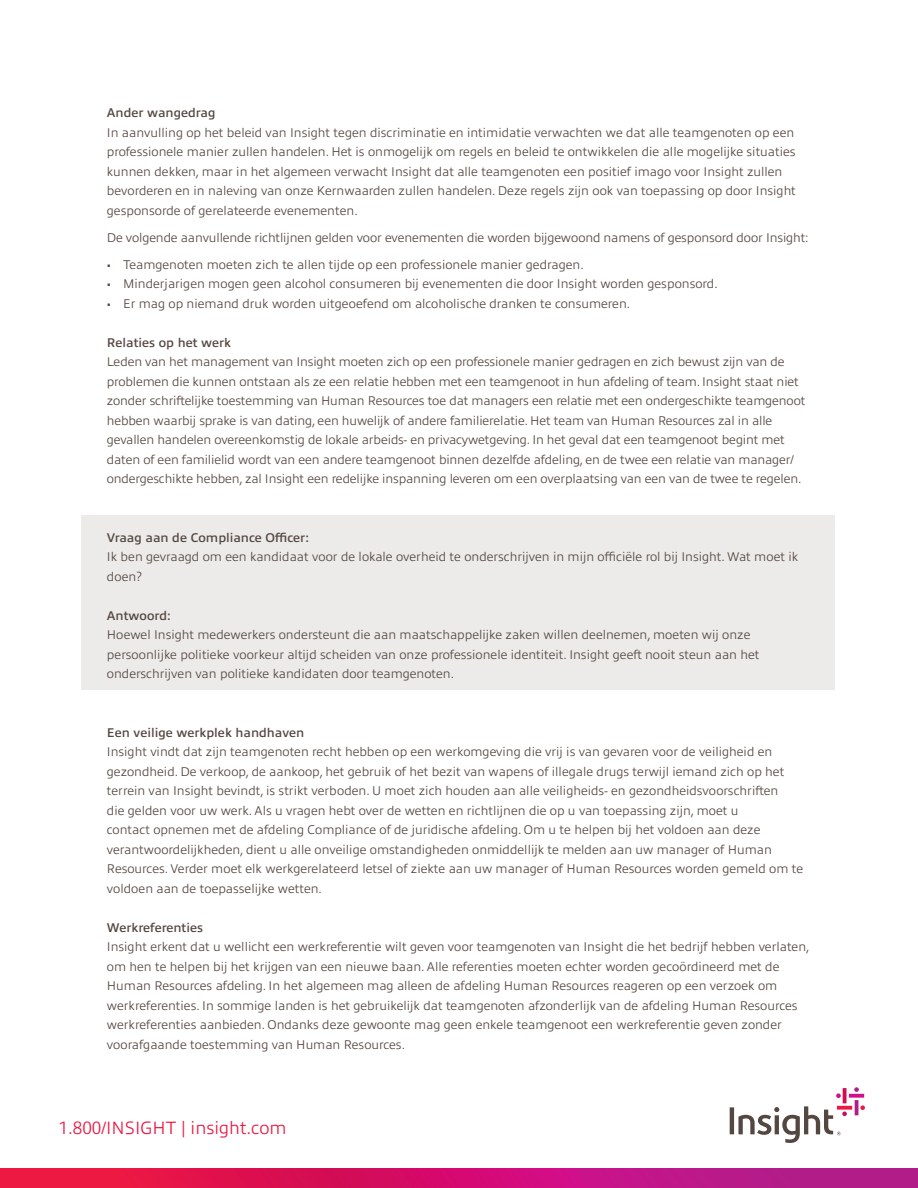
<style>
.page{position:relative;width:918px;height:1188px;background:#fff}
.page>*{position:absolute;margin:0;border:0;box-sizing:border-box;transform-origin:0 0}
.t1{font:300 18px "Allumi Pro";color:#ed1943}
.t2{font:300 12.75px/19.5px "Allumi Pro";color:#544640}
.t3{font:600 12.75px "Allumi Pro";color:#544640}
</style>
<div class="page">
<div style="left:81px;top:515px;width:754px;height:175px;background:#ecebea"></div>
<svg style="left:730px;top:1087px;width:135px;height:56px"></svg>
<svg style="left:0;top:1169px;width:918px;height:19px;background:#d0136b"></svg>
<p class="t3" style="left:107px;top:104px;width:110px">Ander wangedrag</p>
<p class="t2" style="left:107px;top:122px;width:691px">In aanvulling op het beleid van Insight tegen discriminatie en intimidatie verwachten we dat alle teamgenoten op een professionele manier zullen handelen. Het is onmogelijk om regels en beleid te ontwikkelen die alle mogelijke situaties kunnen dekken, maar in het algemeen verwacht Insight dat alle teamgenoten een positief imago voor Insight zullen bevorderen en in naleving van onze Kernwaarden zullen handelen. Deze regels zijn ook van toepassing op door Insight gesponsorde of gerelateerde evenementen.</p>
<p class="t2" style="left:107px;top:227px;width:703px">De volgende aanvullende richtlijnen gelden voor evenementen die worden bijgewoond namens of gesponsord door Insight:</p>
<p class="t2" style="left:107px;top:254px;width:478px">• Teamgenoten moeten zich te allen tijde op een professionele manier gedragen.</p>
<p class="t2" style="left:107px;top:273px;width:612px">• Minderjarigen mogen geen alcohol consumeren bij evenementen die door Insight worden gesponsord.</p>
<p class="t2" style="left:107px;top:293px;width:525px">• Er mag op niemand druk worden uitgeoefend om alcoholische dranken te consumeren.</p>
<p class="t3" style="left:107px;top:333px;width:126px">Relaties op het werk</p>
<p class="t2" style="left:107px;top:351px;width:700px">Leden van het management van Insight moeten zich op een professionele manier gedragen en zich bewust zijn van de problemen die kunnen ontstaan als ze een relatie hebben met een teamgenoot in hun afdeling of team. Insight staat niet zonder schriftelijke toestemming van Human Resources toe dat managers een relatie met een ondergeschikte teamgenoot hebben waarbij sprake is van dating, een huwelijk of andere familierelatie. Het team van Human Resources zal in alle gevallen handelen overeenkomstig de lokale arbeids- en privacywetgeving. In het geval dat een teamgenoot begint met daten of een familielid wordt van een andere teamgenoot binnen dezelfde afdeling, en de twee een relatie van manager/ ondergeschikte hebben, zal Insight een redelijke inspanning leveren om een overplaatsing van een van de twee te regelen.</p>
<p class="t3" style="left:107px;top:528px;width:204px">Vraag aan de Compliance Officer:</p>
<p class="t2" style="left:107px;top:546px;width:693px">Ik ben gevraagd om een kandidaat voor de lokale overheid te onderschrijven in mijn officiële rol bij Insight. Wat moet ik doen?</p>
<p class="t3" style="left:107px;top:606px;width:65px">Antwoord:</p>
<p class="t2" style="left:107px;top:624px;width:654px">Hoewel Insight medewerkers ondersteunt die aan maatschappelijke zaken willen deelnemen, moeten wij onze persoonlijke politieke voorkeur altijd scheiden van onze professionele identiteit. Insight geeft nooit steun aan het onderschrijven van politieke kandidaten door teamgenoten.</p>
<p class="t3" style="left:107px;top:723px;width:199px">Een veilige werkplek handhaven</p>
<p class="t2" style="left:107px;top:741px;width:698px">Insight vindt dat zijn teamgenoten recht hebben op een werkomgeving die vrij is van gevaren voor de veiligheid en gezondheid. De verkoop, de aankoop, het gebruik of het bezit van wapens of illegale drugs terwijl iemand zich op het terrein van Insight bevindt, is strikt verboden. U moet zich houden aan alle veiligheids- en gezondheidsvoorschriften<br>die gelden voor uw werk. Als u vragen hebt over de wetten en richtlijnen die op u van toepassing zijn, moet u<br>contact opnemen met de afdeling Compliance of de juridische afdeling. Om u te helpen bij het voldoen aan deze verantwoordelijkheden, dient u alle onveilige omstandigheden onmiddellijk te melden aan uw manager of Human Resources. Verder moet elk werkgerelateerd letsel of ziekte aan uw manager of Human Resources worden gemeld om te voldoen aan de toepasselijke wetten.</p>
<p class="t3" style="left:107px;top:918px;width:98px">Werkreferenties</p>
<p class="t2" style="left:107px;top:936px;width:704px">Insight erkent dat u wellicht een werkreferentie wilt geven voor teamgenoten van Insight die het bedrijf hebben verlaten, om hen te helpen bij het krijgen van een nieuwe baan. Alle referenties moeten echter worden gecoördineerd met de Human Resources afdeling. In het algemeen mag alleen de afdeling Human Resources reageren op een verzoek om werkreferenties. In sommige landen is het gebruikelijk dat teamgenoten afzonderlijk van de afdeling Human Resources werkreferenties aanbieden. Ondanks deze gewoonte mag geen enkele teamgenoot een werkreferentie geven zonder voorafgaande toestemming van Human Resources.</p>
<h1 class="t1" style="left:58px;top:1115px;width:230px">1.800/INSIGHT | insight.com</h1>
</div>
